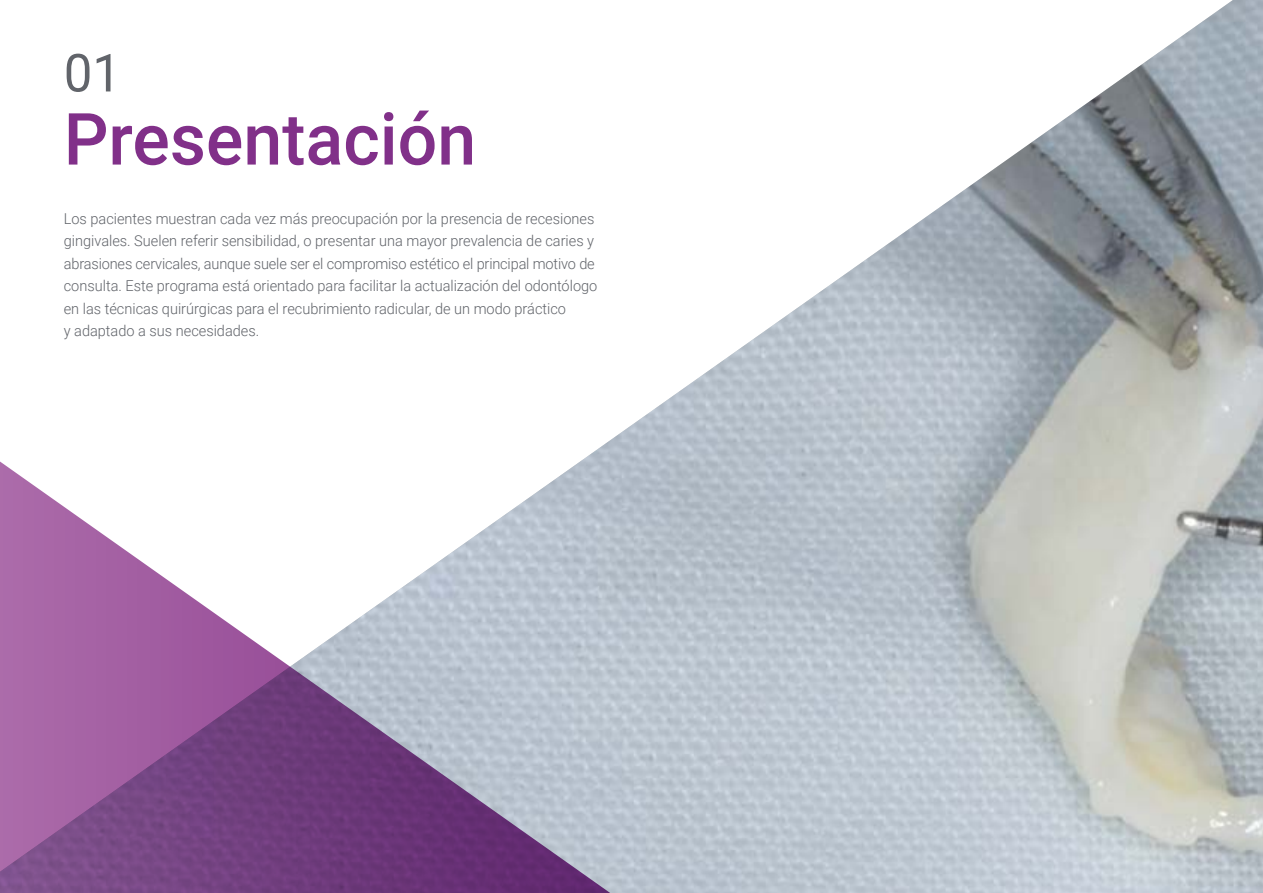
<style>
.page{position:relative;width:1263px;height:893px;background:#fff}
.page>*{position:absolute;margin:0;border:0;box-sizing:border-box;transform-origin:0 0}
.t1{font:500 72px "Roboto";color:#813089}
.t2{font:52.5px "Roboto";color:#61646a}
.t3{font:300 15px/22.5px "Roboto";color:#61646a}
</style>
<div class="page">
<img style="left:602px;top:0;width:661px;height:893px">
<svg style="left:0;top:446px;width:640px;height:447px"></svg>
<h2 class="t2" style="left:64px;top:36px;width:59px">01</h2>
<h1 class="t1" style="left:64px;top:89px;width:414px">Presentación</h1>
<p class="t3" style="left:64px;top:207px;width:535px">Los pacientes muestran cada vez más preocupación por la presencia de recesiones gingivales. Suelen referir sensibilidad, o presentar una mayor prevalencia de caries y abrasiones cervicales, aunque suele ser el compromiso estético el principal motivo de consulta. Este programa está orientado para facilitar la actualización del odontólogo en las técnicas quirúrgicas para el recubrimiento radicular, de un modo práctico<br>y adaptado a sus necesidades.</p>
</div>
